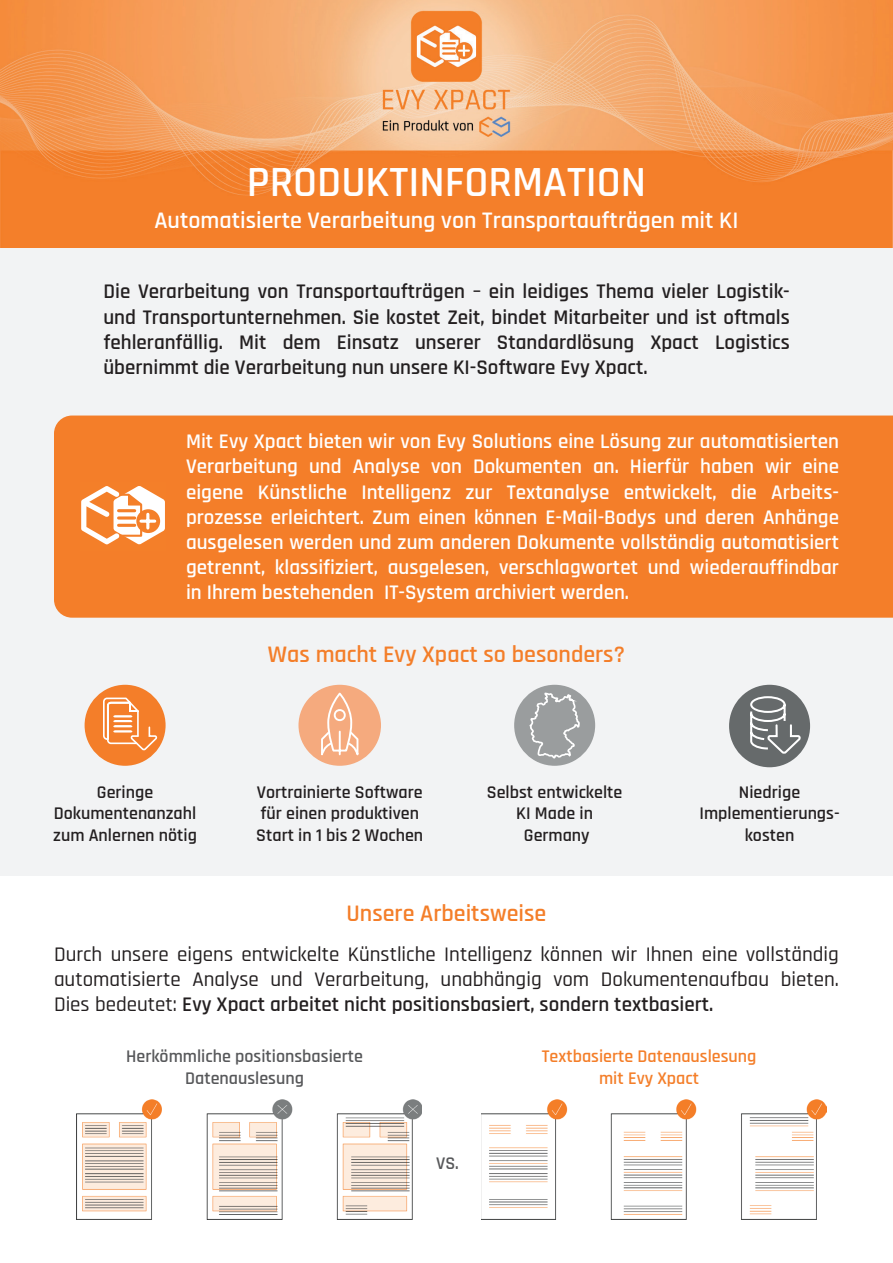
<style>
.page{position:relative;width:893px;height:1263px;background:#fff}
.page>*{position:absolute;margin:0;border:0;box-sizing:border-box;transform-origin:0 0}
.t1{font:600 43.5px "Rajdhani";color:#fff}
.t2{font:600 24px "Rajdhani";color:#fff}
.t3{font:600 24px "Rajdhani";color:#f47e29}
.t4{font:600 21px/25.2px "Rajdhani";color:#fff;text-align:justify}
.t5{font:600 21px/25.2px "Rajdhani";color:#231f20;text-align:justify}
.t6{font:500 21px/25.2px "Rajdhani";color:#231f20;text-align:justify}
.t7{font:600 18px/21.6px "Rajdhani";color:#231f20;text-align:center}
.t8{font:600 18px/21.6px "Rajdhani";color:#57585a;text-align:center}
.t9{font:600 18px/21.6px "Rajdhani";color:#f47e29;text-align:center}
.s1{font-weight:600}
</style>
<div class="page">
<div style="left:0;top:247px;width:893px;height:629px;background:#f2f3f4"></div>
<img style="left:0;top:0;width:893px;height:248px">
<img style="left:76px;top:1099px;width:346px;height:120px">
<img style="left:481px;top:1099px;width:345px;height:120px">
<div style="left:85px;top:685px;width:81px;height:81px;background:#f47e29;border-radius:50%"></div>
<svg style="left:103px;top:697px;width:54px;height:53px"></svg>
<div style="left:729px;top:685px;width:81px;height:82px;background:#666a6b;border-radius:50%"></div>
<svg style="left:750px;top:696px;width:51px;height:58px"></svg>
<div style="left:298px;top:685px;width:83px;height:81px;background:#f5aa7e;border-radius:50%"></div>
<svg style="left:321px;top:693px;width:37px;height:62px"></svg>
<div style="left:514px;top:685px;width:81px;height:81px;background:#9a9d9e;border-radius:50%"></div>
<svg style="left:530px;top:693px;width:50px;height:65px"></svg>
<div style="left:54px;top:415px;width:839px;height:203px;background:#f47e29"></div>
<svg style="left:80px;top:482px;width:86px;height:69px"></svg>
<h1 class="t1" style="left:247px;top:156px;width:401px">PRODUKTINFORMATION</h1>
<p class="t2" style="left:154px;top:206px;width:585px">Automatisierte Verarbeitung von Transportaufträgen mit KI</p>
<p class="t5" style="left:103px;top:280px;width:688px">Die Verarbeitung von Transportaufträgen – ein leidiges Thema vieler Logistik&shy;und Transportunternehmen. Sie kostet Zeit, bindet Mitarbeiter und ist oftmals fehleranfällig. Mit dem Einsatz unserer Standardlösung Xpact Logistics übernimmt die Verarbeitung nun unsere KI-Software Evy Xpact.</p>
<p class="t4" style="left:186px;top:429px;width:654px">Mit Evy Xpact bieten wir von Evy Solutions eine Lösung zur automatisierten Verarbeitung und Analyse von Dokumenten an. Hierfür haben wir eine eigene Künstliche Intelligenz zur Textanalyse entwickelt, die Arbeits&shy;prozesse erleichtert. Zum einen können E-Mail-Bodys und deren Anhänge ausgelesen werden und zum anderen Dokumente vollständig automatisiert getrennt, klassifiziert, ausgelesen, verschlagwortet und wiederauffindbar in Ihrem bestehenden IT-System archiviert werden.</p>
<p class="t3" style="left:268px;top:640px;width:358px">Was macht Evy Xpact so besonders?</p>
<p class="t7" style="left:53px;top:782px;width:145px">Geringe<br>Dokumentenanzahl zum Anlernen nötig</p>
<p class="t7" style="left:699px;top:782px;width:142px">Niedrige<br>Implementierungs&shy;kosten</p>
<p class="t7" style="left:256px;top:782px;width:168px;text-align:left">Vortrainierte Software für einen produktiven<br>Start in 1 bis 2 Wochen</p>
<p class="t7" style="left:487px;top:782px;width:137px">Selbst entwickelte<br>KI Made in<br>Germany</p>
<p class="t3" style="left:347px;top:899px;width:201px">Unsere Arbeitsweise</p>
<p class="t6" style="left:54px;top:942px;width:786px">Durch unsere eigens entwickelte Künstliche Intelligenz können wir Ihnen eine vollständig automatisierte Analyse und Verarbeitung, unabhängig vom Dokumentenaufbau bieten.<br>Dies bedeutet: <span class="s1">Evy Xpact arbeitet nicht positionsbasiert, sondern textbasiert.</span></p>
<p class="t8" style="left:126px;top:1046px;width:238px">Herkömmliche positionsbasierte<br>Datenauslesung</p>
<p class="t9" style="left:542px;top:1046px;width:216px">Textbasierte Datenauslesung mit Evy Xpact</p>
<p class="t8" style="left:436px;top:1153px;width:24px">VS.</p>
</div>
